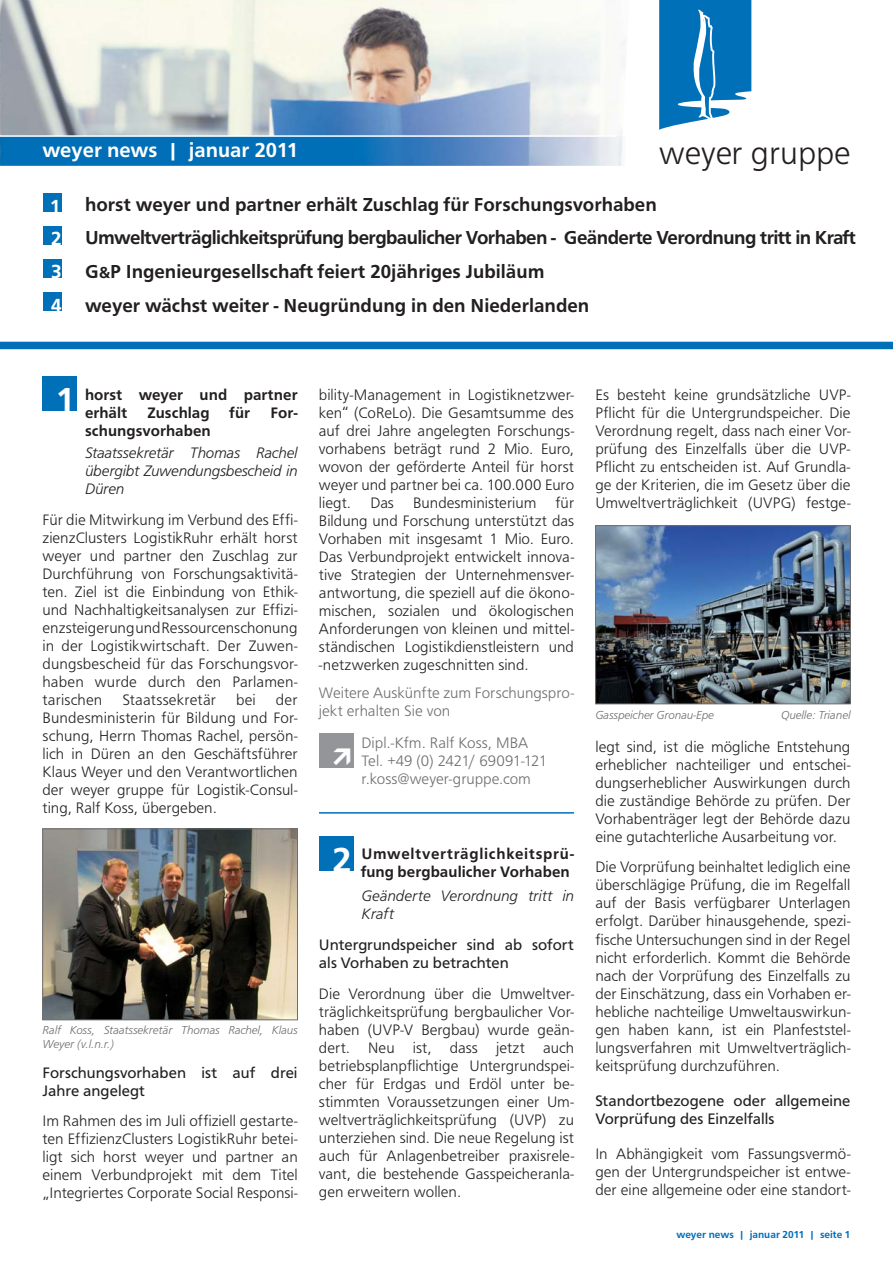
<style>
.page{position:relative;width:893px;height:1263px;background:#fff}
.page>*{position:absolute;margin:0;border:0;box-sizing:border-box;transform-origin:0 0}
.t1{font:500 36px "Front Page";color:#fff}
.t2{font:300 33.75px "Front Page";color:#231f20}
.t3{font:500 21px "Front Page";color:#fff}
.t4{font:500 19.65px/32.8px "Front Page";color:#fff;text-align:justify}
.t5{font:500 19.5px/33.8px "Front Page";color:#231f20}
.t6{font:300 15.75px/18px "Front Page";color:#231f20;text-align:justify}
.t7{font:15.75px/18px "Front Page";color:#231f20}
.t8{font:300 15.75px/18px "Front Page";color:#6d6e70}
.t9{font:italic 300 15.75px/18px "Front Page";letter-spacing:-.015em;color:#231f20;text-align:justify}
.t10{font:500 15.75px/18px "Front Page";letter-spacing:.005em;color:#231f20}
.t11{font:500 15.75px/18px "Front Page";letter-spacing:.025em;color:#231f20}
.t12{font:italic 300 12px/13.5px "Front Page";letter-spacing:-.01em;color:#6d6e70}
.t13{font:500 10.5px "Front Page";color:#0070b9}
.s1{font-size:16.5px}
.s2{font-style:inherit}
</style>
<div class="page">
<img style="left:0;top:0;width:412px;height:135px">
<img style="left:412px;top:0;width:213px;height:136px">
<img style="left:0;top:136px;width:622px;height:30px">
<svg style="left:659px;top:0;width:92px;height:130px"></svg>
<hr style="left:0;top:135px;width:617px;height:2px;background:#fff">
<div style="left:43px;top:193px;width:18px;height:19px;background:#0070b9"></div>
<div style="left:43px;top:226px;width:18px;height:19px;background:#0070b9"></div>
<div style="left:43px;top:259px;width:18px;height:19px;background:#0070b9"></div>
<div style="left:43px;top:292px;width:18px;height:19px;background:#0070b9"></div>
<div style="left:0;top:342px;width:893px;height:7px;background:#0070b9"></div>
<div style="left:43px;top:376px;width:34px;height:35px;background:#0070b9"></div>
<div style="left:319px;top:836px;width:35px;height:35px;background:#0070b9"></div>
<hr style="left:319px;top:812px;width:255px;height:2px;background:#0070b9">
<div style="left:319px;top:733px;width:35px;height:35px;background:#939598"></div>
<img style="left:45px;top:831px;width:251px;height:187px">
<div style="left:43px;top:829px;width:255px;height:191px;border:1px solid #6d6e70"></div>
<img style="left:597px;top:528px;width:251px;height:174px">
<div style="left:595px;top:526px;width:255px;height:178px;border:1px solid #6d6e70"></div>
<h3 class="t3" style="left:43px;top:142px;width:257px">weyer news | januar 2011</h3>
<h2 class="t2" style="left:659px;top:132px;width:193px">weyer gruppe</h2>
<p class="t5" style="left:85px;top:188px;width:772px">horst weyer und partner erhält Zuschlag für Forschungsvorhaben Umweltverträglichkeitsprüfung bergbaulicher Vorhaben - Geänderte Verordnung tritt in Kraft G<span class="s1">&amp;</span>P Ingenieurgesellschaft feiert 20jähriges Jubiläum<br><span class="s2">weyer wächst weiter - Neugründung in den Niederlanden</span></p>
<p class="t4" style="left:50px;top:191px;width:13px">1<br>2<br>3<br>4</p>
<h1 class="t1" style="left:56px;top:385px;width:21px">1</h1>
<p class="t6" style="left:319px;top:386px;width:257px">bility-Management in Logistiknetzwer&shy;ken“ (CoReLo). Die Gesamtsumme des auf drei Jahre angelegten Forschungs&shy;vorhabens beträgt rund 2 Mio. Euro, wovon der geförderte Anteil für horst weyer und partner bei ca. 100.000 Euro liegt. Das Bundesministerium für Bildung und Forschung unterstützt das Vorhaben mit insgesamt 1 Mio. Euro.<br>Das Verbundprojekt entwickelt innova&shy;tive Strategien der Unternehmensver&shy;antwortung, die speziell auf die ökono&shy;mischen, sozialen und ökologischen Anforderungen von kleinen und mittel&shy;ständischen Logistikdienstleistern und -netzwerken zugeschnitten sind.</p>
<p class="t8" style="left:319px;top:685px;width:257px">Weitere Auskünfte zum Forschungspro&shy;jekt erhalten Sie von</p>
<p class="t8" style="left:361px;top:734px;width:187px">Dipl.-Kfm. Ralf Koss, MBA<br>Tel. +49 (0) 2421/ 69091-121 r.koss@weyer-gruppe.com</p>
<p class="t10" style="left:85px;top:386px;width:214px">horst weyer und partner erhält</p>
<p class="t10" style="left:147px;top:404px;width:64px">Zuschlag</p>
<p class="t10" style="left:230px;top:404px;width:22px">für</p>
<p class="t10" style="left:270px;top:404px;width:29px">For-</p>
<p class="t10" style="left:85px;top:422px;width:127px">schungsvorhaben</p>
<p class="t9" style="left:85px;top:445px;width:214px">Staatssekretär Thomas Rachel übergibt Zuwendungsbescheid in Düren</p>
<p class="t6" style="left:43px;top:511px;width:257px">Für die Mitwirkung im Verbund des Effi&shy;zienzClusters LogistikRuhr erhält horst weyer und partner den Zuschlag zur Durchführung von Forschungsaktivitä&shy;ten. Ziel ist die Einbindung von Ethik&shy;und Nachhaltigkeitsanalysen zur Effizi&shy;enzsteigerung und Ressourcenschonung in der Logistikwirtschaft. Der Zuwen&shy;dungsbescheid für das Forschungsvor&shy;haben wurde durch den Parlamen&shy;tarischen</p>
<p class="t6" style="left:43px;top:691px;width:257px;text-indent:233px">der Bundesministerin für Bildung und For&shy;schung, Herrn Thomas Rachel, persön&shy;lich in Düren an den Geschäftsführer Klaus Weyer und den Verantwortlichen der weyer gruppe für Logistik-Consul&shy;ting, Ralf Koss, übergeben.</p>
<p class="t6" style="left:122px;top:691px;width:95px">Staatssekretär</p>
<p class="t6" style="left:236px;top:691px;width:21px">bei</p>
<p class="t12" style="left:43px;top:1024px;width:257px">Ralf Koss, Staatssekretär Thomas Rachel, Klaus<br>Weyer (v.l.n.r.)</p>
<p class="t7" style="left:43px;top:1064px;width:256px">Forschungsvorhaben ist auf drei<br>Jahre angelegt</p>
<p class="t6" style="left:43px;top:1113px;width:257px">Im Rahmen des im Juli offiziell gestarte&shy;ten EffizienzClusters LogistikRuhr betei&shy;ligt sich horst weyer und partner an einem Verbundprojekt mit dem Titel „Integriertes Corporate Social Responsi-</p>
<h1 class="t1" style="left:333px;top:845px;width:21px">2</h1>
<p class="t11" style="left:361px;top:845px;width:214px">Umweltverträglichkeitsprü&shy;fung bergbaulicher Vorhaben</p>
<p class="t9" style="left:361px;top:888px;width:214px">Geänderte Verordnung tritt in<br>Kraft</p>
<p class="t7" style="left:319px;top:937px;width:257px">Untergrundspeicher sind ab sofort als Vorhaben zu betrachten</p>
<p class="t6" style="left:319px;top:985px;width:257px">Die Verordnung über die Umweltver&shy;träglichkeitsprüfung bergbaulicher Vor&shy;haben (UVP-V Bergbau) wurde geän&shy;dert. Neu ist, dass jetzt auch betriebsplanpflichtige Untergrundspei&shy;cher für Erdgas und Erdöl unter be&shy;stimmten Voraussetzungen einer Um&shy;weltverträglichkeitsprüfung (UVP) zu unterziehen sind. Die neue Regelung ist auch für Anlagenbetreiber praxisrele&shy;vant, die bestehende Gasspeicheranla&shy;gen erweitern wollen.</p>
<p class="t6" style="left:595px;top:386px;width:257px">Es besteht keine grundsätzliche UVP-Pflicht für die Untergrundspeicher. Die Verordnung regelt, dass nach einer Vor&shy;prüfung des Einzelfalls über die UVP-Pflicht zu entscheiden ist. Auf Grundla&shy;ge der Kriterien, die im Gesetz über die Umweltverträglichkeit (UVPG) festge-</p>
<p class="t12" style="left:595px;top:709px;width:120px">Gasspeicher Gronau-Epe</p>
<p class="t12" style="left:781px;top:709px;width:71px">Quelle: Trianel</p>
<p class="t6" style="left:595px;top:738px;width:257px">legt sind, ist die mögliche Entstehung erheblicher nachteiliger und entschei&shy;dungserheblicher Auswirkungen durch die zuständige Behörde zu prüfen. Der Vorhabenträger legt der Behörde dazu eine gutachterliche Ausarbeitung vor.</p>
<p class="t6" style="left:595px;top:859px;width:257px">Die Vorprüfung beinhaltet lediglich eine überschlägige Prüfung, die im Regelfall auf der Basis verfügbarer Unterlagen erfolgt. Darüber hinausgehende, spezi&shy;fische Untersuchungen sind in der Regel nicht erforderlich. Kommt die Behörde nach der Vorprüfung des Einzelfalls zu der Einschätzung, dass ein Vorhaben er&shy;hebliche nachteilige Umweltauswirkun&shy;gen haben kann, ist ein Planfeststel&shy;lungsverfahren mit Umweltverträglich&shy;keitsprüfung durchzuführen.</p>
<p class="t7" style="left:595px;top:1092px;width:257px">Standortbezogene oder allgemeine<br>Vorprüfung des Einzelfalls</p>
<p class="t6" style="left:595px;top:1145px;width:257px">In Abhängigkeit vom Fassungsvermö&shy;gen der Untergrundspeicher ist entwe&shy;der eine allgemeine oder eine standort-</p>
<p class="t13" style="left:676px;top:1230px;width:176px">weyer news | januar 2011 | seite 1</p>
</div>
